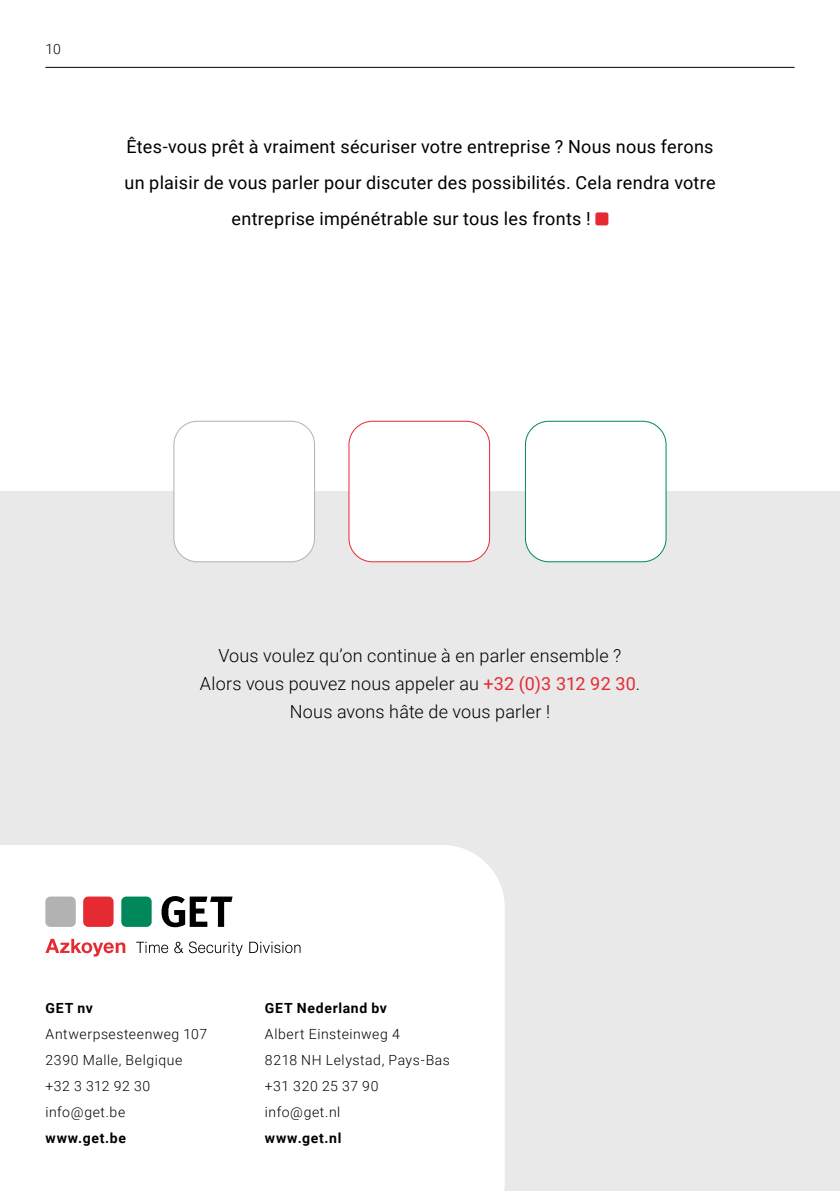
<style>
.page{position:relative;width:840px;height:1191px;background:#fff}
.page>*{position:absolute;margin:0;border:0;box-sizing:border-box;transform-origin:0 0}
.t1{font:18px "Roboto";letter-spacing:.015em;color:#000}
.t2{font:300 18px/28px "Roboto";letter-spacing:.01em;color:#000;text-align:center}
.t3{font:300 14px/26px "Roboto";letter-spacing:.04em;color:#000}
.t4{font:700 14px "Roboto";letter-spacing:.05em;color:#000}
.s1{font-weight:400;color:#e62a32}
</style>
<div class="page">
<hr style="left:45px;top:67px;width:749px;height:1px;background:#000">
<div style="left:0;top:491px;width:839px;height:700px;background:#e9e9e9"></div>
<div style="left:0;top:845px;width:504px;height:346px;background:#fff"></div>
<svg style="left:136px;top:941px;width:32px;height:12px"></svg>
<svg style="left:174px;top:941px;width:9px;height:12px"></svg>
<svg style="left:189px;top:941px;width:53px;height:15px"></svg>
<svg style="left:249px;top:941px;width:51px;height:12px"></svg>
<svg style="left:161px;top:896px;width:71px;height:31px;background:#888"></svg>
<div style="left:121px;top:896px;width:30px;height:31px;background:#00885b;border-radius:5px"></div>
<div style="left:83px;top:896px;width:30px;height:31px;background:#e62a32;border-radius:5px"></div>
<div style="left:45px;top:896px;width:31px;height:31px;background:#b3b2b2;border-radius:5px"></div>
<svg style="left:45px;top:938px;width:80px;height:18px"></svg>
<div style="left:525px;top:421px;width:140px;height:141px;background:#fff;border-radius:23px"></div>
<div style="left:525px;top:421px;width:141px;height:141px;border:1px solid #00885b;border-radius:23px"></div>
<div style="left:349px;top:421px;width:140px;height:141px;background:#fff;border-radius:23px"></div>
<div style="left:348px;top:421px;width:141px;height:141px;border:1px solid #e62a32;border-radius:23px"></div>
<div style="left:174px;top:421px;width:140px;height:141px;background:#fff;border-radius:23px"></div>
<div style="left:173px;top:421px;width:142px;height:141px;border:1px solid #b3b2b2;border-radius:23px"></div>
<div style="left:595px;top:212px;width:13px;height:13px;background:#e62a32;border-radius:2px"></div>
<p class="t3" style="left:45px;top:36px;width:17px">10</p>
<p class="t1" style="left:126px;top:134px;width:588px">Êtes-vous prêt à vraiment sécuriser votre entreprise ? Nous nous ferons</p>
<p class="t1" style="left:124px;top:170px;width:592px">un plaisir de vous parler pour discuter des possibilités. Cela rendra votre</p>
<p class="t1" style="left:231px;top:206px;width:360px">entreprise impénétrable sur tous les fronts !</p>
<p class="t2" style="left:200px;top:641px;width:441px">Vous voulez qu’on continue à en parler ensemble ?<br>Alors vous pouvez nous appeler au <span class="s1">+32 (0)3 312 92 30</span>.<br>Nous avons hâte de vous parler !</p>
<p class="t4" style="left:46px;top:998px;width:49px">GET nv</p>
<p class="t3" style="left:46px;top:1020px;width:163px">Antwerpsesteenweg 107<br>2390 Malle, Belgique +32 3 312 92 30 info@get.be</p>
<p class="t4" style="left:46px;top:1128px;width:82px">www.get.be</p>
<p class="t4" style="left:265px;top:998px;width:123px">GET Nederland bv</p>
<p class="t3" style="left:265px;top:1020px;width:186px">Albert Einsteinweg 4<br>8218 NH Lelystad, Pays-Bas +31 320 25 37 90 info@get.nl</p>
<p class="t4" style="left:265px;top:1128px;width:78px">www.get.nl</p>
</div>
